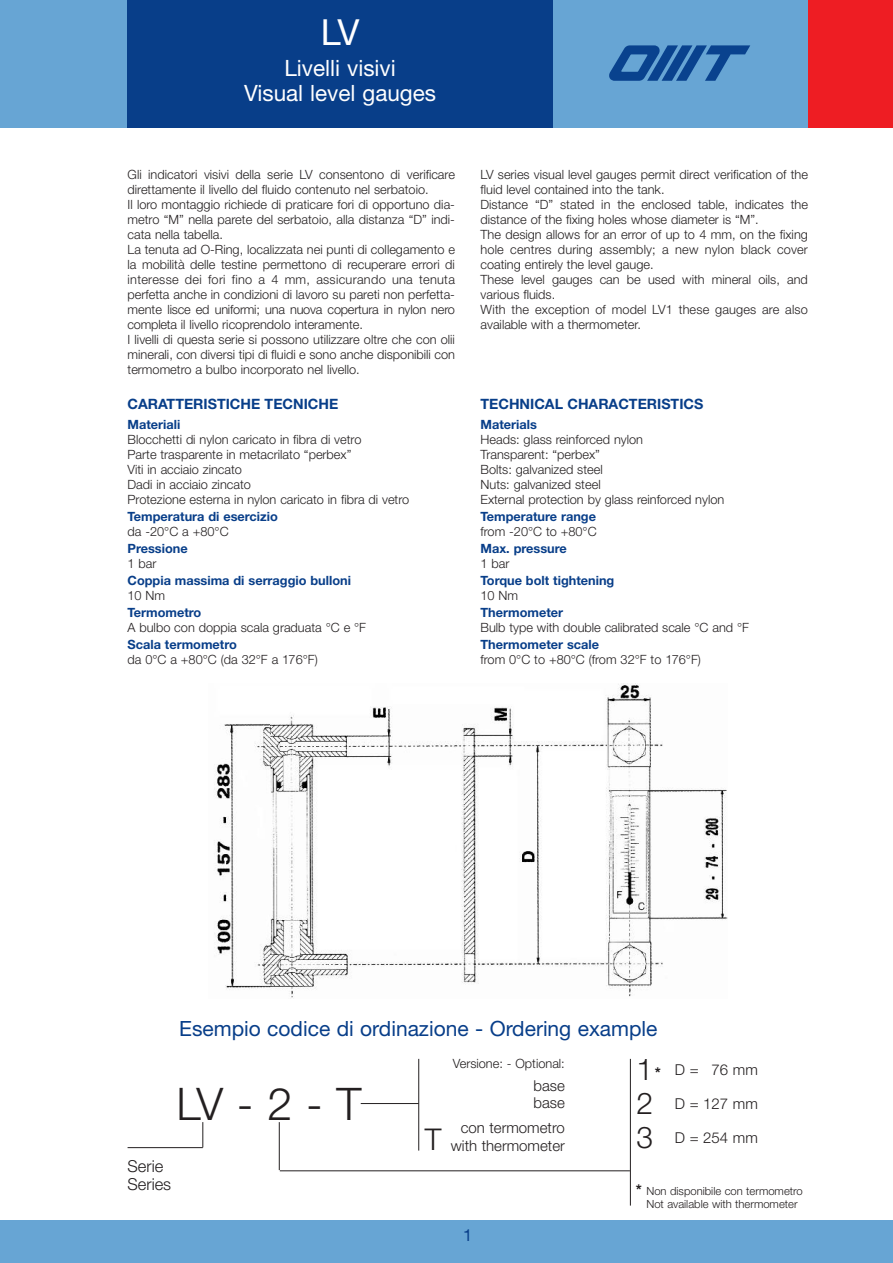
<style>
.page{position:relative;width:893px;height:1263px;background:#fff}
.page>*{position:absolute;margin:0;border:0;box-sizing:border-box;transform-origin:0 0}
.t1{font:300 45px "Helvetica Neue";color:#231f20}
.t2{font:36px "Helvetica Neue";color:#fff}
.t3{font:300 30px "Helvetica Neue";color:#231f20}
.t4{font:22.5px/25.5px "Helvetica Neue";color:#fff;text-align:center}
.t5{font:21px "Helvetica Neue";color:#083e89}
.t6{font:300 16.5px/18px "Helvetica Neue";color:#231f20}
.t7{font:16.5px "Helvetica Neue";color:#083e89}
.t8{font:300 15px/17.2px "Helvetica Neue";color:#231f20}
.t9{font:700 14.25px "Helvetica Neue";color:#083e89}
.t10{font:300 12.75px/15px "Helvetica Neue";color:#231f20}
.t11{font:700 12.75px "Helvetica Neue";color:#083e89}
.t12{font:300 11.25px/13.5px "Helvetica Neue";color:#231f20;text-align:center}
.s1{font-size:30px}
.s2{font-weight:700;font-size:15px}
</style>
<div class="page">
<div style="left:0;top:0;width:893px;height:128px;background:#67a5d4"></div>
<svg style="left:609px;top:45px;width:141px;height:36px"></svg>
<div style="left:128px;top:0;width:425px;height:128px;background:#083e89"></div>
<div style="left:808px;top:0;width:85px;height:128px;background:#ee1d23"></div>
<div style="left:0;top:1220px;width:893px;height:43px;background:#67a5d4"></div>
<img style="left:214px;top:684px;width:513px;height:314px">
<hr style="left:128px;top:1147px;width:75px;height:1px;background:#231f20">
<hr style="left:280px;top:1170px;width:350px;height:1px;background:#231f20">
<svg style="left:203px;top:1122px;width:1px;height:25px"></svg>
<hr style="left:279px;top:1122px;width:1px;height:48px;background:#231f20">
<hr style="left:418px;top:1059px;width:1px;height:91px;background:#231f20">
<hr style="left:361px;top:1103px;width:58px;height:1px;background:#231f20">
<hr style="left:630px;top:1059px;width:1px;height:146px;background:#231f20">
<h2 class="t2" style="left:321px;top:19px;width:40px">LV</h2>
<h3 class="t4" style="left:244px;top:57px;width:194px">Livelli visivi<br>Visual level gauges</h3>
<p class="t10" style="left:128px;top:168px;width:329px">Gli indicatori visivi della serie LV consentono di verificare direttamente il livello del fluido contenuto nel serbatoio.<br>Il loro montaggio richiede di praticare fori di opportuno dia&shy;metro “M” nella parete del serbatoio, alla distanza “D” indi&shy;cata nella tabella.<br>La tenuta ad O-Ring, localizzata nei punti di collegamento e la mobilità delle testine permettono di recuperare errori di interesse dei fori fino a 4 mm, assicurando una tenuta perfetta anche in condizioni di lavoro su pareti non perfetta&shy;mente lisce ed uniformi; una nuova copertura in nylon nero completa il livello ricoprendolo interamente.<br>I livelli di questa serie si possono utilizzare oltre che con olii minerali, con diversi tipi di fluidi e sono anche disponibili con termometro a bulbo incorporato nel livello.</p>
<p class="t9" style="left:128px;top:395px;width:212px">CARATTERISTICHE TECNICHE</p>
<p class="t11" style="left:128px;top:416px;width:54px">Materiali</p>
<p class="t10" style="left:128px;top:433px;width:283px">Blocchetti di nylon caricato in fibra di vetro<br>Parte trasparente in metacrilato “perbex”<br>Viti in acciaio zincato<br>Dadi in acciaio zincato<br>Protezione esterna in nylon caricato in fibra di vetro</p>
<p class="t11" style="left:128px;top:508px;width:152px">Temperatura di esercizio</p>
<p class="t10" style="left:128px;top:525px;width:103px">da -20°C a +80°C</p>
<p class="t11" style="left:128px;top:540px;width:62px">Pressione</p>
<p class="t10" style="left:128px;top:557px;width:30px">1 bar</p>
<p class="t11" style="left:128px;top:573px;width:225px">Coppia massima di serraggio bulloni</p>
<p class="t10" style="left:128px;top:589px;width:39px">10 Nm</p>
<p class="t11" style="left:128px;top:605px;width:75px">Termometro</p>
<p class="t10" style="left:128px;top:621px;width:240px">A bulbo con doppia scala graduata °C e °F</p>
<p class="t11" style="left:128px;top:637px;width:111px">Scala termometro</p>
<p class="t10" style="left:128px;top:653px;width:192px">da 0°C a +80°C (da 32°F a 176°F)</p>
<p class="t10" style="left:480px;top:168px;width:329px">LV series visual level gauges permit direct verification of the fluid level contained into the tank.<br>Distance “D” stated in the enclosed table, indicates the distance of the fixing holes whose diameter is “M”.<br>The design allows for an error of up to 4 mm, on the fixing hole centres during assembly; a new nylon black cover coating entirely the level gauge.<br>These level gauges can be used with mineral oils, and various fluids.<br>With the exception of model LV1 these gauges are also available with a thermometer.</p>
<p class="t9" style="left:480px;top:395px;width:224px">TECHNICAL CHARACTERISTICS</p>
<p class="t11" style="left:480px;top:416px;width:58px">Materials</p>
<p class="t10" style="left:480px;top:433px;width:245px">Heads: glass reinforced nylon<br>Transparent: “perbex”<br>Bolts: galvanized steel<br>Nuts: galvanized steel<br>External protection by glass reinforced nylon</p>
<p class="t11" style="left:480px;top:508px;width:117px">Temperature range</p>
<p class="t10" style="left:480px;top:525px;width:118px">from -20°C to +80°C</p>
<p class="t11" style="left:480px;top:540px;width:88px">Max. pressure</p>
<p class="t10" style="left:480px;top:557px;width:30px">1 bar</p>
<p class="t11" style="left:480px;top:573px;width:135px">Torque bolt tightening</p>
<p class="t10" style="left:480px;top:589px;width:39px">10 Nm</p>
<p class="t11" style="left:480px;top:605px;width:84px">Thermometer</p>
<p class="t10" style="left:480px;top:621px;width:270px">Bulb type with double calibrated scale °C and °F</p>
<p class="t11" style="left:480px;top:637px;width:120px">Thermometer scale</p>
<p class="t10" style="left:480px;top:653px;width:222px">from 0°C to +80°C (from 32°F to 176°F)</p>
<h3 class="t5" style="left:179px;top:1020px;width:480px">Esempio codice di ordinazione - Ordering example</h3>
<h1 class="t1" style="left:176px;top:1088px;width:187px">LV-2-T</h1>
<p class="t6" style="left:128px;top:1159px;width:45px">Serie<br>Series</p>
<p class="t10" style="left:453px;top:1057px;width:113px">Versione: - Optional:</p>
<p class="t8" style="left:533px;top:1078px;width:33px">base base</p>
<p class="t8" style="left:425px;top:1121px;width:142px;text-align:right">con termometro<br><span class="s1">T</span> with thermometer</p>
<p class="t7" style="left:463px;top:1229px;width:11px">1</p>
<h3 class="t3" style="left:636px;top:1059px;width:26px">1<span class="s2">*</span></h3>
<p class="t8" style="left:636px;top:1097px;width:123px"><span class="s1">2</span> D=127mm</p>
<p class="t8" style="left:636px;top:1131px;width:123px"><span class="s1">3</span> D=254mm</p>
<p class="t8" style="left:675px;top:1063px;width:85px">D= 76mm</p>
<p class="t12" style="left:636px;top:1185px;width:169px"><span class="s2">*</span> Non disponibile con termometro<br>Not available with thermometer</p>
</div>
